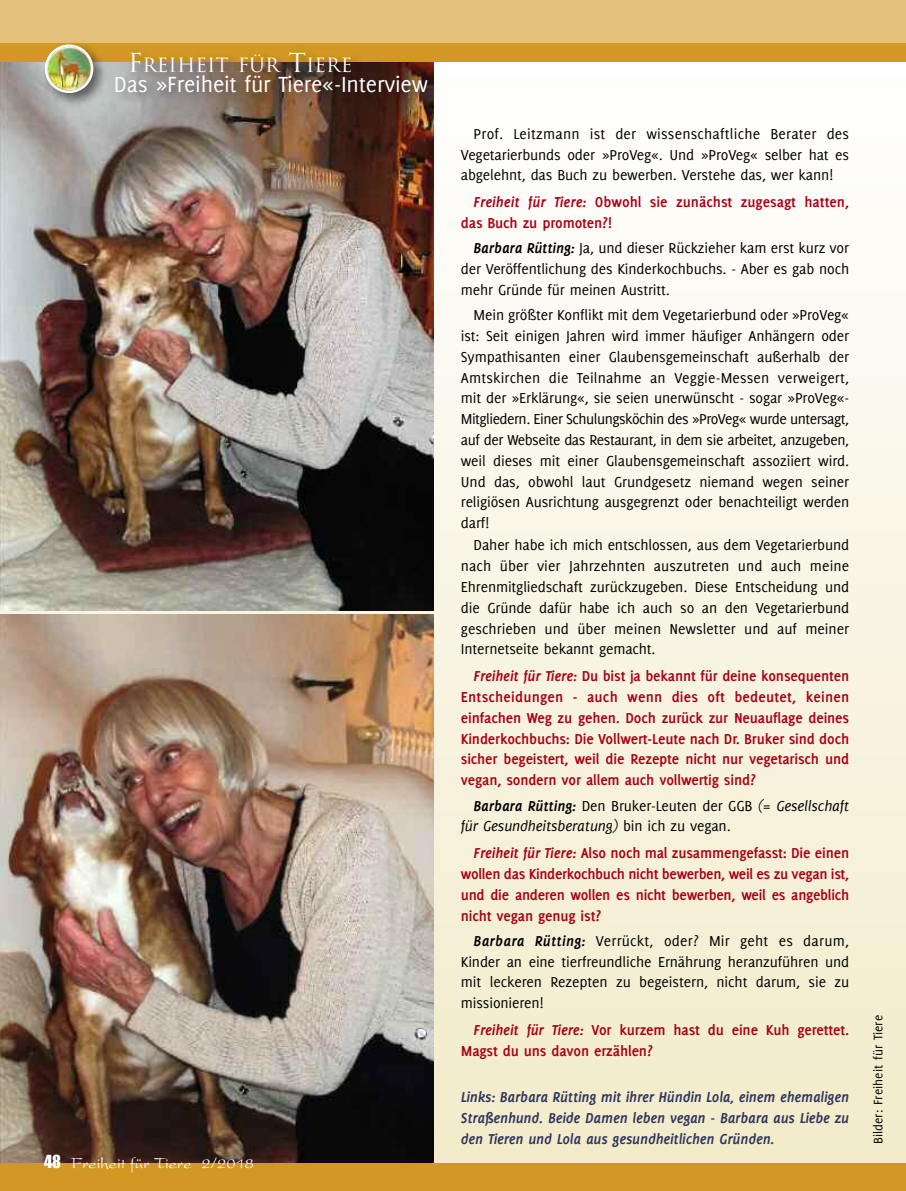
<style>
.page{position:relative;width:906px;height:1191px;background:#fff}
.page>*{position:absolute;margin:0;border:0;box-sizing:border-box;transform-origin:0 0}
.t1{font:24px "Delicious";letter-spacing:-.01em;color:#fff}
.t2{font:19.2px "Trajan";color:#fff}
.t3{font:16.5px "President";color:#fff}
.t4{font:15.75px/20.9px "Delicious";letter-spacing:-.01em;color:#000;text-align:justify}
.t5{font:700 15.75px/20.9px "Delicious";letter-spacing:-.01em;color:#a90015}
.t6{font:italic 700 15.75px/20.9px "Delicious";letter-spacing:-.015em;color:#30355d;text-align:justify}
.t7{font:italic 15.75px/20.9px "Delicious";letter-spacing:-.01em;color:#000}
.t8{font:13.5px "Delicious";letter-spacing:.005em;color:#000}
.s1{font-size:25.5px}
.s2{font-family:"Impact"}
.s3{font-style:italic}
.s4{font-weight:700;font-style:italic}
.s5{font-weight:700}
.s6{font-style:normal}
</style>
<div class="page">
<div style="left:0;top:55px;width:906px;height:1136px;background:linear-gradient(to bottom,#fffefd,#f2ebca)"></div>
<img style="left:0;top:61px;width:434px;height:550px">
<img style="left:0;top:615px;width:434px;height:548px">
<div style="left:0;top:1163px;width:906px;height:28px;background:#d29823"></div>
<div style="left:0;top:0;width:906px;height:44px;background:#e4c17b"></div>
<div style="left:0;top:43px;width:906px;height:18px;background:#d29823"></div>
<img style="left:38px;top:61px;width:66px;height:52px">
<img style="left:41px;top:44px;width:316px;height:64px">
<img style="left:104px;top:61px;width:744px;height:67px">
<p class="t2" style="left:128px;top:54px;width:226px"><span class="s1">F</span>REIHEIT FÜR <span class="s1">T</span>IERE</p>
<h1 class="t1" style="left:114px;top:75px;width:315px">Das »Freiheit für Tiere«-Interview</h1>
<p class="t3" style="left:44px;top:1158px;width:211px"><span class="s2">48</span> Freiheit für Tiere 2/2018</p>
<p class="t4" style="left:461px;top:124px;width:390px;text-indent:13px">Prof. Leitzmann ist der wissenschaftliche Berater des Vegetarierbunds oder »ProVeg«. Und »ProVeg« selber hat es abgelehnt, das Buch zu bewerben. Verstehe das, wer kann!</p>
<p class="t5" style="left:461px;top:193px;width:390px;text-indent:13px"><span class="s3">Freiheit für Tiere:</span> Obwohl sie zunächst zugesagt hatten, das Buch zu promoten?!</p>
<p class="t4" style="left:461px;top:239px;width:390px;text-indent:13px"><span class="s4">Barbara Rütting:</span> Ja, und dieser Rückzieher kam erst kurz vor der Veröffentlichung des Kinderkochbuchs. - Aber es gab noch mehr Gründe für meinen Austritt.</p>
<p class="t4" style="left:461px;top:306px;width:390px;text-indent:13px">Mein größter Konflikt mit dem Vegetarierbund oder »ProVeg« ist: Seit einigen Jahren wird immer häufiger Anhängern oder Sympathisanten einer Glaubensgemeinschaft außerhalb der Amtskirchen die Teilnahme an Veggie-Messen verweigert, mit der »Erklärung«, sie seien unerwünscht - sogar »ProVeg«- Mitgliedern. Einer Schulungsköchin des »ProVeg« wurde untersagt, auf der Webseite das Restaurant, in dem sie arbeitet, anzugeben, weil dieses mit einer Glaubensgemeinschaft assoziiert wird.<br>Und das, obwohl laut Grundgesetz niemand wegen seiner religiösen Ausrichtung ausgegrenzt oder benachteiligt werden darf!</p>
<p class="t4" style="left:461px;top:536px;width:390px;text-indent:13px">Daher habe ich mich entschlossen, aus dem Vegetarierbund nach über vier Jahrzehnten auszutreten und auch meine Ehrenmitgliedschaft zurückzugeben. Diese Entscheidung und die Gründe dafür habe ich auch so an den Vegetarierbund geschrieben und über meinen Newsletter und auf meiner Internetseite bekannt gemacht.</p>
<p class="t5" style="left:461px;top:666px;width:390px;text-align:justify;text-indent:13px"><span class="s3">Freiheit für Tiere:</span> Du bist ja bekannt für deine konsequenten Entscheidungen - auch wenn dies oft bedeutet, keinen einfachen Weg zu gehen. Doch zurück zur Neuauflage deines Kinderkochbuchs: Die Vollwert-Leute nach Dr. Bruker sind doch sicher begeistert, weil die Rezepte nicht nur vegetarisch und vegan, sondern vor allem auch vollwertig sind?</p>
<p class="t7" style="left:461px;top:794px;width:390px;text-indent:13px"><span class="s5">Barbara Rütting:</span> <span class="s6">Den Bruker-Leuten der GGB</span> (= Gesellschaft für Gesundheitsberatung) <span class="s6">bin ich zu vegan.</span></p>
<p class="t5" style="left:461px;top:843px;width:390px;text-align:justify;text-indent:13px"><span class="s3">Freiheit für Tiere:</span> Also noch mal zusammengefasst: Die einen wollen das Kinderkochbuch nicht bewerben, weil es zu vegan ist, und die anderen wollen es nicht bewerben, weil es angeblich nicht vegan genug ist?</p>
<p class="t4" style="left:461px;top:931px;width:390px;text-indent:13px"><span class="s4">Barbara Rütting:</span> Verrückt, oder? Mir geht es darum, Kinder an eine tierfreundliche Ernährung heranzuführen und mit leckeren Rezepten zu begeistern, nicht darum, sie zu missionieren!</p>
<p class="t5" style="left:461px;top:1020px;width:390px;text-indent:13px"><span class="s3">Freiheit für Tiere:</span> Vor kurzem hast du eine Kuh gerettet.<br>Magst du uns davon erzählen?</p>
<p class="t6" style="left:461px;top:1088px;width:390px">Links: Barbara Rütting mit ihrer Hündin Lola, einem ehemaligen Straßenhund. Beide Damen leben vegan - Barbara aus Liebe zu den Tieren und Lola aus gesundheitlichen Gründen.</p>
<p class="t8" style="left:873px;top:1144px;width:131px;rotate:-90deg">Bilder: Freiheit für Tiere</p>
</div>
